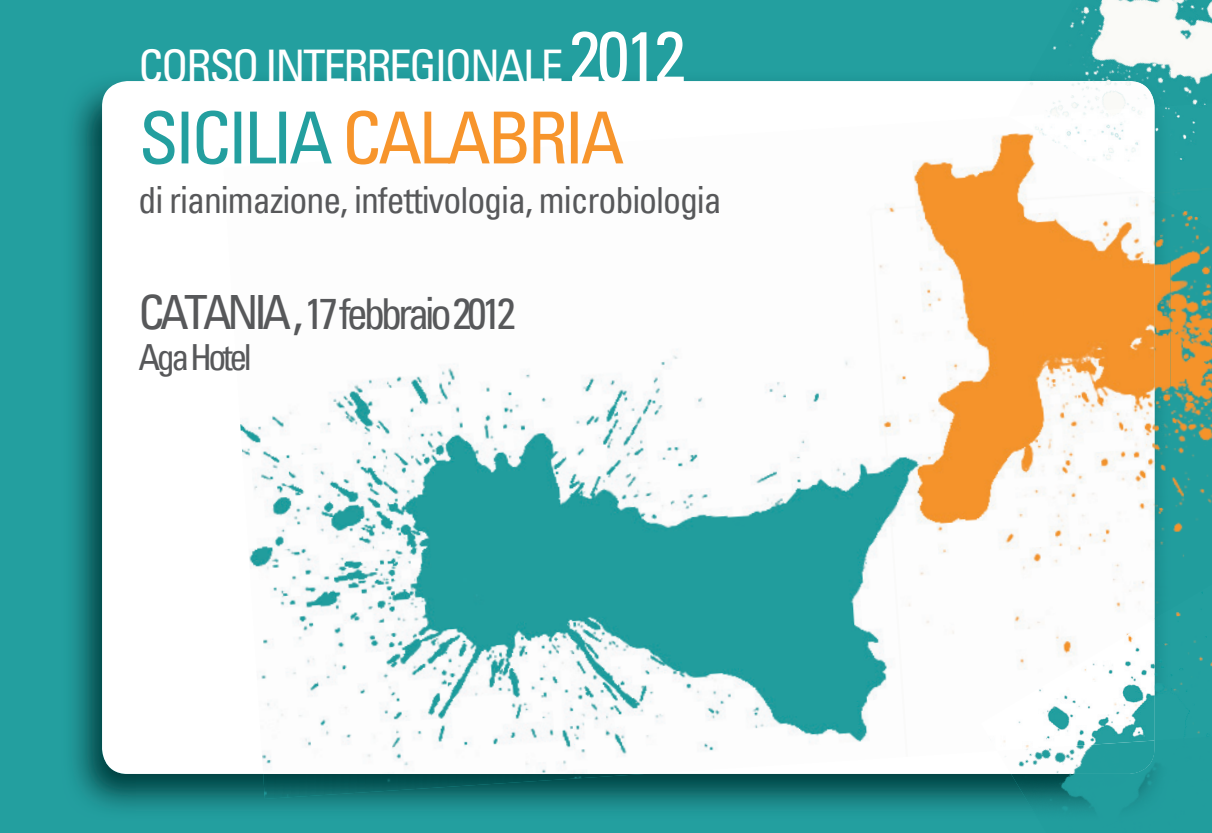
<style>
.page{position:relative;width:1212px;height:833px;background:#fff}
.page>*{position:absolute;margin:0;border:0;box-sizing:border-box;transform-origin:0 0}
.t1{font:condensed 72px "Univers";letter-spacing:-.05em;color:#f7952c}
.t2{font:condensed 45px "Univers";letter-spacing:-.05em;color:#fff}
.t3{font:condensed 42.75px "Univers";letter-spacing:-.1em;color:#57585a}
.t4{font:condensed 36px "Univers";letter-spacing:-.03em;color:#57585a}
.t5{font:condensed 36px "Univers";letter-spacing:-.1em;color:#57585a}
.s1{font-size:72px}
.s2{color:#239f9f}
.s3{font-size:47.25px}
.s4{font-size:49.5px}
</style>
<div class="page">
<div style="left:0;top:0;width:1212px;height:832px;background:#239f9f"></div>
<img style="left:73px;top:81px;width:49px;height:64px">
<img style="left:73px;top:145px;width:62px;height:664px">
<img style="left:135px;top:773px;width:876px;height:36px">
<div style="left:102px;top:81px;width:1052px;height:692px;background:#fff;border-radius:26px"></div>
<img style="left:1170px;top:229px;width:42px;height:328px">
<img style="left:1154px;top:206px;width:16px;height:403px">
<img style="left:263px;top:773px;width:382px;height:25px">
<img style="left:240px;top:134px;width:914px;height:639px">
<img style="left:1052px;top:0;width:160px;height:103px">
<img style="left:1028px;top:71px;width:142px;height:35px">
<img style="left:1008px;top:81px;width:146px;height:26px">
<img style="left:1171px;top:103px;width:35px;height:126px">
<img style="left:1154px;top:106px;width:16px;height:100px">
<img style="left:1008px;top:107px;width:146px;height:91px">
<img style="left:1011px;top:740px;width:148px;height:72px">
<img style="left:997px;top:750px;width:157px;height:23px">
<img style="left:1171px;top:592px;width:41px;height:145px">
<img style="left:1154px;top:609px;width:14px;height:131px">
<img style="left:980px;top:618px;width:174px;height:132px">
<p class="t2" style="left:139px;top:37px;width:549px">CORSO INTERREGIONALE <span class="s1">2012</span></p>
<h1 class="t1" style="left:139px;top:91px;width:488px"><span class="s2">SICILIA</span> CALABRIA</h1>
<p class="t4" style="left:139px;top:176px;width:585px">di rianimazione, infettivologia, microbiologia</p>
<p class="t3" style="left:139px;top:286px;width:379px"><span class="s3">CATANIA</span><span class="s4">,</span>17 febbraio 2012</p>
<p class="t5" style="left:139px;top:333px;width:115px">Aga Hotel</p>
</div>
